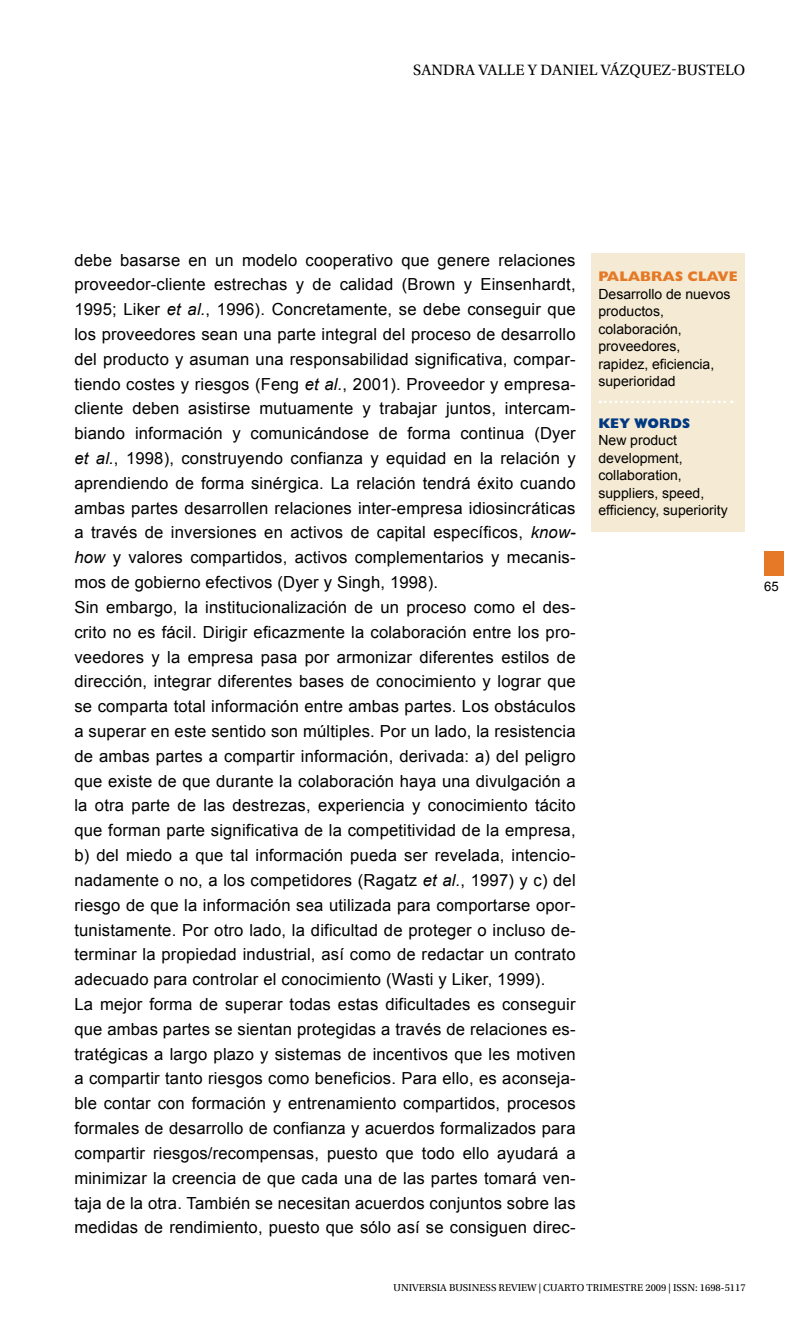
<style>
.page{position:relative;width:809px;height:1340px;background:#fff}
.page>*{position:absolute;margin:0;border:0;box-sizing:border-box;transform-origin:0 0}
.t1{font:16.62px/24.8px "Arial";letter-spacing:.01em;color:#000}
.t2{font:15.75px "Utopia Std";letter-spacing:.005em;color:#000}
.t3{font:14px/17.5px "Arial";color:#000}
.t4{font:800 14px "Gill Sans Std";color:#e57927}
.t5{font:800 14px "Gill Sans Std";color:#003882}
.t6{font:13.12px "Arial";color:#000}
.t7{font:10.5px "Utopia Std";color:#000}
.s1{font-style:italic}
</style>
<div class="page">
<div style="left:764px;top:551px;width:20px;height:24px;background:#e57927"></div>
<div style="left:591px;top:253px;width:154px;height:278px;background:#f5ead3"></div>
<svg style="left:600px;top:400px;width:132px;height:3px"></svg>
<p class="t2" style="left:413px;top:61px;width:20px">SANDRA</p>
<p class="t2" style="left:478px;top:61px;width:84px">VALLE Y DANIE</p>
<p class="t2" style="left:588px;top:61px;width:109px">L VÁZQUEZ-BUSTE</p>
<p class="t2" style="left:725px;top:61px;width:19px">LO</p>
<p class="t1" style="left:74px;top:247px;width:503px">debe basarse en un modelo cooperativo que genere relaciones proveedor-cliente estrechas y de calidad (Brown y Einsenhardt, 1995; Liker <span class="s1">et al.</span>, 1996). Concretamente, se debe conseguir que los proveedores sean una parte integral del proceso de desarrollo del producto y asuman una responsabilidad significativa, compar&shy;tiendo costes y riesgos (Feng <span class="s1">et al.</span>, 2001). Proveedor y empresa&shy;cliente deben asistirse mutuamente y trabajar juntos, intercam&shy;biando información y comunicándose de forma continua (Dyer <span class="s1">et al.</span>, 1998), construyendo confianza y equidad en la relación y aprendiendo de forma sinérgica. La relación tendrá éxito cuando ambas partes desarrollen relaciones inter-empresa idiosincráticas a través de inversiones en activos de capital específicos, <span class="s1">know&shy;how</span> y valores compartidos, activos complementarios y mecanis&shy;mos de gobierno efectivos (Dyer y Singh, 1998).<br>Sin embargo, la institucionalización de un proceso como el des&shy;crito no es fácil. Dirigir eficazmente la colaboración entre los pro&shy;veedores y la empresa pasa por armonizar diferentes estilos de dirección, integrar diferentes bases de conocimiento y lograr que se comparta total información entre ambas partes. Los obstáculos a superar en este sentido son múltiples. Por un lado, la resistencia de ambas partes a compartir información, derivada: a) del peligro que existe de que durante la colaboración haya una divulgación a la otra parte de las destrezas, experiencia y conocimiento tácito que forman parte significativa de la competitividad de la empresa, b) del miedo a que tal información pueda ser revelada, intencio&shy;nadamente o no, a los competidores (Ragatz <span class="s1">et al.</span>, 1997) y c) del riesgo de que la información sea utilizada para comportarse opor&shy;tunistamente. Por otro lado, la dificultad de proteger o incluso de&shy;terminar la propiedad industrial, así como de redactar un contrato adecuado para controlar el conocimiento (Wasti y Liker, 1999).<br>La mejor forma de superar todas estas dificultades es conseguir que ambas partes se sientan protegidas a través de relaciones es&shy;tratégicas a largo plazo y sistemas de incentivos que les motiven a compartir tanto riesgos como beneficios. Para ello, es aconseja&shy;ble contar con formación y entrenamiento compartidos, procesos formales de desarrollo de confianza y acuerdos formalizados para compartir riesgos/recompensas, puesto que todo ello ayudará a minimizar la creencia de que cada una de las partes tomará ven&shy;taja de la otra. También se necesitan acuerdos conjuntos sobre las medidas de rendimiento, puesto que sólo así se consiguen direc-</p>
<p class="t4" style="left:598px;top:268px;width:21px">PALA</p>
<p class="t4" style="left:640px;top:268px;width:23px">BRAS</p>
<p class="t4" style="left:687px;top:268px;width:22px">CLAVE</p>
<p class="t3" style="left:598px;top:285px;width:133px">Desarrollo de nuevos productos, colaboración, proveedores, rapidez, eficiencia, superioridad</p>
<p class="t5" style="left:598px;top:415px;width:61px">KEY WORDS</p>
<p class="t3" style="left:598px;top:431px;width:131px">New product development, collaboration, suppliers, speed, efficiency, superiority</p>
<p class="t7" style="left:393px;top:1281px;width:226px">UNIVERSIA BUSINESS REVIEW | CUARTO TRIMESTRE</p>
<p class="t7" style="left:645px;top:1281px;width:102px">2009 | ISSN: 1698-5117</p>
<p class="t6" style="left:764px;top:577px;width:16px">65</p>
</div>
